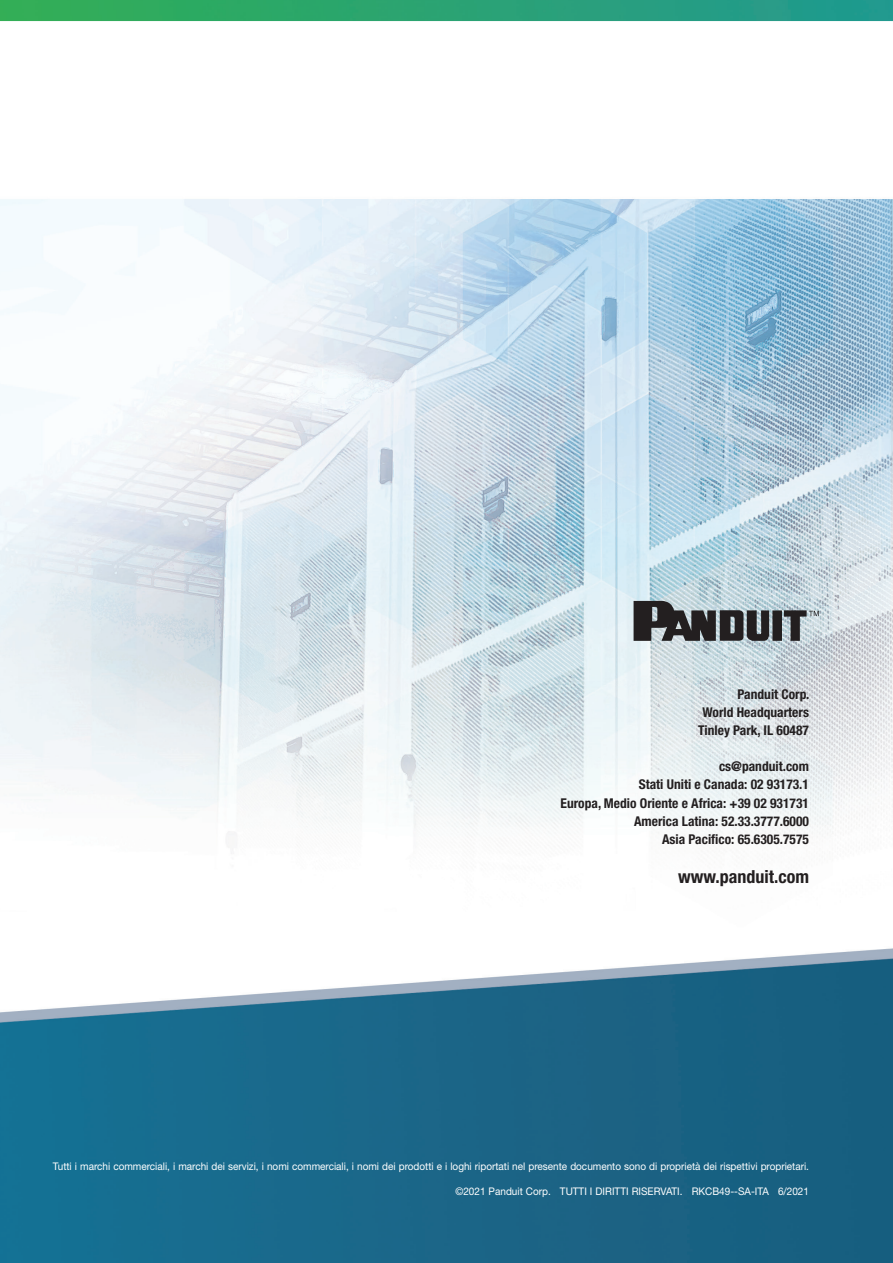
<style>
.page{position:relative;width:893px;height:1263px;background:#fff}
.page>*{position:absolute;margin:0;border:0;box-sizing:border-box;transform-origin:0 0}
.t1{font:700 condensed 18px "Helvetica Neue LT Std";color:#231f20}
.t2{font:700 condensed 13.5px "Helvetica Neue LT Std";color:#231f20}
.t3{font:10.5px "Helvetica Neue LT Std";color:#fff;scale:.95 1}
</style>
<div class="page">
<img style="left:0;top:0;width:893px;height:1263px">
<svg style="left:634px;top:601px;width:185px;height:40px;background:#686d70"></svg>
<p class="t2" style="left:738px;top:686px;width:73px">Panduit Corp.</p>
<p class="t2" style="left:702px;top:704px;width:108px">World Headquarters</p>
<p class="t2" style="left:698px;top:722px;width:112px">Tinley Park, IL 60487</p>
<p class="t2" style="left:719px;top:758px;width:91px">cs@panduit.com</p>
<p class="t2" style="left:639px;top:776px;width:172px">Stati Uniti e Canada: 02 93173.1</p>
<p class="t2" style="left:560px;top:794px;width:250px">Europa, Medio Oriente e Africa: +39 02 931731</p>
<p class="t2" style="left:634px;top:812px;width:176px">America Latina: 52.33.3777.6000</p>
<p class="t2" style="left:662px;top:830px;width:148px">Asia Pacifico: 65.6305.7575</p>
<p class="t1" style="left:678px;top:865px;width:132px">www.panduit.com</p>
<p class="t3" style="left:53px;top:1160px;width:797px">Tutti i marchi commerciali, i marchi dei servizi, i nomi commerciali, i nomi dei prodotti e i loghi riportati nel presente documento sono di proprietà dei rispettivi proprietari.</p>
<p class="t3" style="left:455px;top:1184px;width:374px">©2021 Panduit Corp. TUTTI I DIRITTI RISERVATI. RKCB49--SA-ITA 6/2021</p>
</div>
